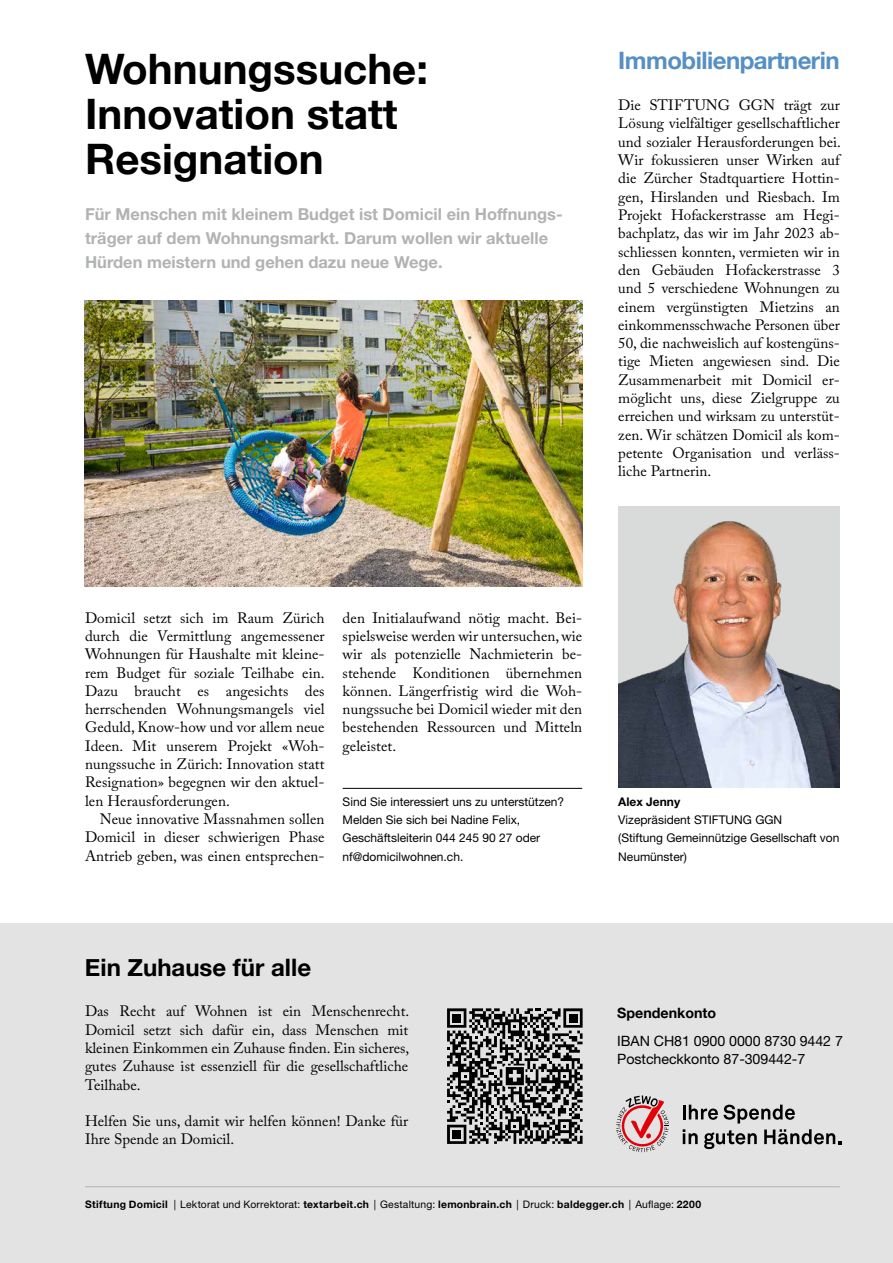
<style>
.page{position:relative;width:893px;height:1263px;background:#fff}
.page>*{position:absolute;margin:0;border:0;box-sizing:border-box;transform-origin:0 0}
.t1{font:700 42px/45px "Helvetica Neue";color:#000}
.t2{font:700 24px "Helvetica Neue";letter-spacing:-.02em;color:#568fc4}
.t3{font:700 24px "Helvetica Neue";color:#000}
.t4{font:700 16.5px/24px "Helvetica Neue LT Std";color:#b1b2b3}
.t5{font:15px/18.3px "Adobe Caslon Pro";letter-spacing:.005em;color:#000;text-align:justify}
.t6{font:14.25px/18.3px "Helvetica Neue LT Std";letter-spacing:-.005em;color:#000}
.t7{font:700 14.25px "Helvetica Neue";color:#000}
.t8{font:12px/18.3px "Helvetica Neue LT Std";color:#000}
.t9{font:700 12px "Helvetica Neue LT Std";color:#000}
.t10{font:700 10.35px "Helvetica Neue";letter-spacing:.025em;color:#000}
.s1{font-family:"Helvetica Neue LT Std";font-weight:400}
</style>
<div class="page">
<div style="left:0;top:924px;width:893px;height:339px;background:#e3e3e3"></div>
<hr style="left:85px;top:1186px;width:755px;height:1px;background:#b1b2b3">
<img style="left:618px;top:506px;width:222px;height:281px">
<img style="left:85px;top:301px;width:497px;height:285px">
<hr style="left:343px;top:788px;width:239px;height:1px;background:#000">
<svg style="left:447px;top:1008px;width:136px;height:136px"></svg>
<svg style="left:616px;top:1095px;width:53px;height:57px"></svg>
<svg style="left:683px;top:1104px;width:112px;height:19px"></svg>
<svg style="left:683px;top:1129px;width:15px;height:15px"></svg>
<svg style="left:704px;top:1130px;width:53px;height:19px"></svg>
<svg style="left:764px;top:1129px;width:77px;height:16px"></svg>
<h1 class="t1" style="left:85px;top:48px;width:345px">Wohnungssuche:<br>Innovation statt<br>Resignation</h1>
<p class="t4" style="left:85px;top:202px;width:479px">Für Menschen mit kleinem Budget ist Domicil ein Hoffnungs&shy;träger auf dem Wohnungsmarkt. Darum wollen wir aktuelle<br>Hürden meistern und gehen dazu neue Wege.</p>
<h2 class="t2" style="left:618px;top:42px;width:223px">Immobilienpartnerin</h2>
<p class="t5" style="left:618px;top:96px;width:224px">Die STIFTUNG GGN trägt zur Lösung vielfältiger gesellschaftlicher und sozialer Herausforderungen bei.<br>Wir fokussieren unser Wirken auf die Zürcher Stadtquartiere Hottin&shy;gen, Hirslanden und Riesbach. Im Projekt Hofackerstrasse am Hegi&shy;bachplatz, das wir im Jahr 2023 ab&shy;schliessen konnten, vermieten wir in den Gebäuden Hofackerstrasse 3 und 5 verschiedene Wohnungen zu einem vergünstigten Mietzins an einkommensschwache Personen über 50, die nachweislich auf kostengüns&shy;tige Mieten angewiesen sind. Die Zusammenarbeit mit Domicil er&shy;möglicht uns, diese Zielgruppe zu erreichen und wirksam zu unterstüt&shy;zen. Wir schätzen Domicil als kom&shy;petente Organisation und verläss&shy;liche Partnerin.</p>
<p class="t5" style="left:85px;top:608px;width:241px">Domicil setzt sich im Raum Zürich durch die Vermittlung angemessener Wohnungen für Haushalte mit kleine&shy;rem Budget für soziale Teilhabe ein.<br>Dazu braucht es angesichts des herrschenden Wohnungsmangels viel Geduld, Know-how und vor allem neue Ideen. Mit unserem Projekt «Woh&shy;nungs suche in Zürich: Innovation statt Resignation» begegnen wir den aktuel&shy;len Herausforderungen.</p>
<p class="t5" style="left:85px;top:810px;width:241px;text-indent:15px">Neue innovative Massnahmen sollen Domicil in dieser schwierigen Phase Antrieb geben, was einen entsprechen-</p>
<p class="t5" style="left:343px;top:608px;width:241px">den Initialaufwand nötig macht. Bei&shy;spielsweise werden wir untersuchen, wie wir als potenzielle Nachmieterin be&shy;stehende Konditionen übernehmen können. Längerfristig wird die Woh&shy;nungssuche bei Domicil wieder mit den bestehenden Ressourcen und Mitteln geleistet.</p>
<p class="t8" style="left:343px;top:792px;width:223px">Sind Sie interessiert uns zu unterstützen?<br>Melden Sie sich bei Nadine Felix, Geschäftsleiterin 044 245 90 27 oder nf@domicilwohnen.ch.</p>
<p class="t9" style="left:618px;top:794px;width:64px">Alex Jenny</p>
<p class="t8" style="left:618px;top:810px;width:223px">Vizepräsident STIFTUNG GGN<br>(Stiftung Gemeinnützige Gesellschaft von<br>Neumünster)</p>
<h2 class="t3" style="left:85px;top:949px;width:228px">Ein Zuhause für alle</h2>
<p class="t5" style="left:85px;top:1002px;width:326px">Das Recht auf Wohnen ist ein Menschenrecht.<br>Domicil setzt sich dafür ein, dass Menschen mit kleinen Einkommen ein Zuhause finden. Ein sicheres, gutes Zuhause ist essenziell für die gesellschaftliche Teilhabe.</p>
<p class="t5" style="left:85px;top:1112px;width:325px">Helfen Sie uns, damit wir helfen können! Danke für<br>Ihre Spende an Domicil.</p>
<p class="t7" style="left:617px;top:1002px;width:100px">Spendenkonto</p>
<p class="t6" style="left:617px;top:1031px;width:227px">IBAN CH81 0900 0000 8730 9442 7<br>Postcheckkonto 87-309442-7</p>
<p class="t10" style="left:85px;top:1196px;width:618px">Stiftung Domicil <span class="s1">| Lektorat und Korrektorat:</span> textarbeit.ch <span class="s1">| Gestaltung:</span> lemonbrain.ch <span class="s1">| Druck:</span> baldegger.ch <span class="s1">| Auflage:</span> 2200</p>
</div>
